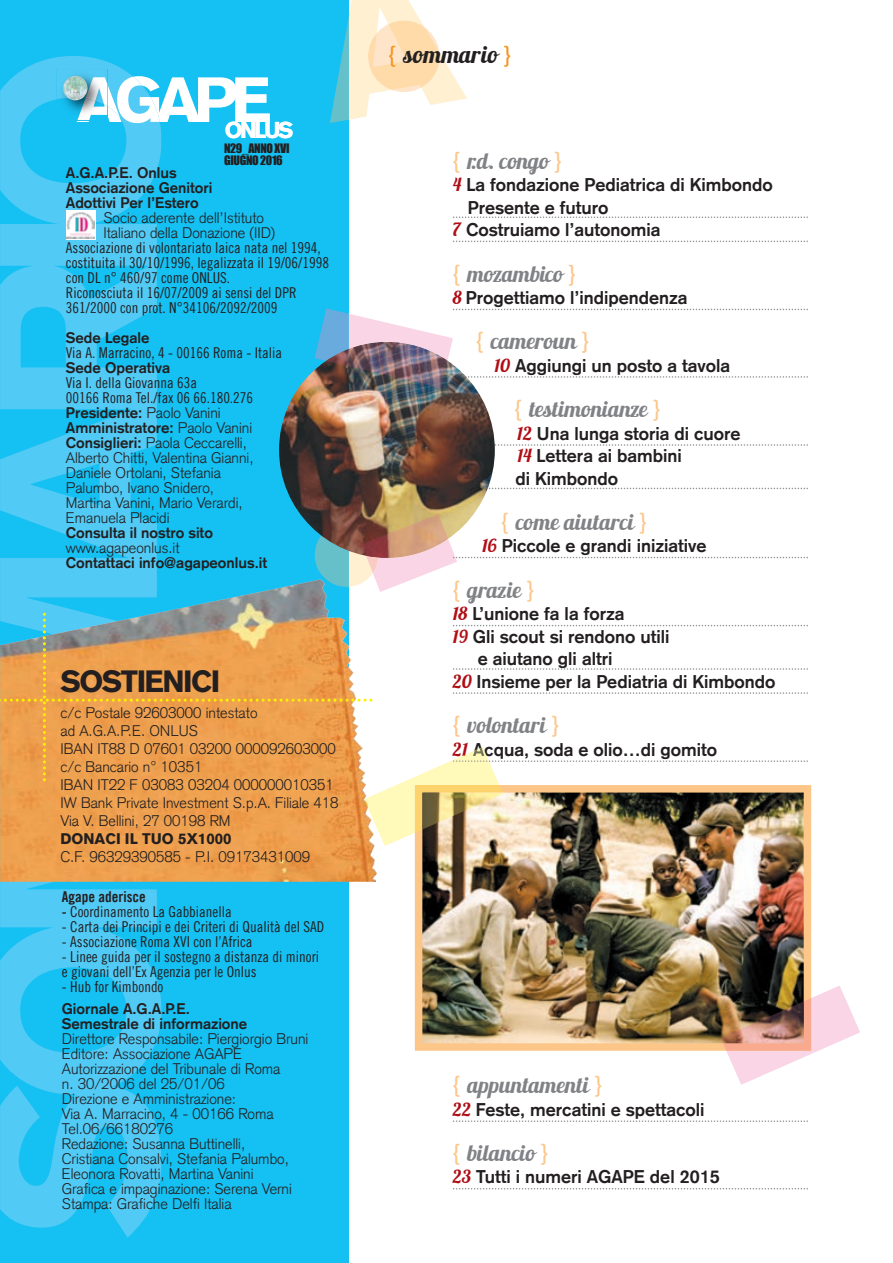
<style>
.page{position:relative;width:893px;height:1263px;background:#fff}
.page>*{position:absolute;margin:0;border:0;box-sizing:border-box;transform-origin:0 0}
.t1{font:900 62.7px "Akzidenz Grotesk";letter-spacing:-.11em;color:#fff}
.t2{font:900 30px "Akzidenz Grotesk";letter-spacing:-.05em;color:#231f20}
.t3{font:24px "Lobster 1.3";color:#231f20}
.t4{font:22.5px "Lobster 1.3";color:#808285}
.t5{font:900 22.35px "Akzidenz Grotesk";letter-spacing:-.11em;color:#fff}
.t6{font:700 18px/22.5px "Akzidenz Grotesk";color:#231f20}
.t7{font:300 15px/15px "Akzidenz Grotesk";color:#231f20}
.t8{font:15px/15px "Trade Gothic Cond Eighteen";color:#231f20}
.t9{font:700 15px/15px "Akzidenz Grotesk";color:#231f20}
.t10{font:900 15px "Akzidenz Grotesk";color:#231f20}
.t11{font:15px "Trade Gothic Bold Cond Twenty";color:#231f20}
.t12{font:12px/12px "Impact";letter-spacing:-.025em;color:#231f20}
.s1{font-weight:700}
.s2{font-family:"Trade Gothic Bold Cond Twenty"}
.s3{font-family:"Akzidenz Grotesk";color:#f7931d}
.s4{font-family:"Akzidenz Grotesk";font-size:24px;color:#fdc689}
.s5{font-family:"Lobster 1.3";font-weight:400;color:#b00d15}
</style>
<div class="page">
<div style="left:0;top:0;width:349px;height:1263px;background:#15c0f2"></div>
<svg style="left:0;top:56px;width:162px;height:1182px;fill:#51caf5"></svg>
<svg style="left:85px;top:77px;width:75px;height:46px"></svg>
<img style="left:22px;top:580px;width:295px;height:33px">
<svg style="left:66px;top:211px;width:30px;height:29px"></svg>
<img style="left:67px;top:212px;width:28px;height:26px">
<img style="left:56px;top:106px;width:21px;height:14px">
<img style="left:77px;top:106px;width:30px;height:14px">
<img style="left:56px;top:69px;width:51px;height:37px">
<img style="left:85px;top:77px;width:22px;height:29px">
<img style="left:63px;top:76px;width:25px;height:24px;border-radius:12px">
<svg style="left:330px;top:0;width:137px;height:123px"></svg>
<svg style="left:453px;top:216px;width:355px;height:2px"></svg>
<svg style="left:453px;top:241px;width:355px;height:1px"></svg>
<svg style="left:466px;top:376px;width:342px;height:2px"></svg>
<svg style="left:495px;top:444px;width:313px;height:2px"></svg>
<svg style="left:489px;top:488px;width:319px;height:1px"></svg>
<svg style="left:453px;top:1120px;width:355px;height:2px"></svg>
<svg style="left:453px;top:1188px;width:355px;height:1px"></svg>
<img style="left:415px;top:785px;width:396px;height:266px">
<svg style="left:0;top:613px;width:808px;height:233px"></svg>
<img style="left:422px;top:792px;width:81px;height:37px">
<svg style="left:723px;top:985px;width:137px;height:100px"></svg>
<img style="left:721px;top:1001px;width:83px;height:42px">
<img style="left:279px;top:342px;width:216px;height:216px;border-radius:108px">
<svg style="left:315px;top:308px;width:493px;height:53px"></svg>
<img style="left:326px;top:342px;width:122px;height:46px">
<svg style="left:314px;top:523px;width:494px;height:69px"></svg>
<img style="left:361px;top:514px;width:87px;height:44px">
<h1 class="t1" style="left:77px;top:62px;width:196px">AGAPE</h1>
<h3 class="t5" style="left:225px;top:117px;width:70px">ONLUS</h3>
<p class="t12" style="left:224px;top:142px;width:67px">N29_ANNO XVI<br>GIUGNO 2016</p>
<p class="t9" style="left:66px;top:165px;width:148px">A.G.A.P.E. Onlus<br>Associazione Genitori<br>Adottivi Per l’Estero</p>
<p class="t7" style="left:103px;top:210px;width:173px">Socio aderente dell’Istituto<br>Italiano della Donazione (IID)</p>
<p class="t8" style="left:66px;top:240px;width:265px">Associazione di volontariato laica nata nel 1994, costituita il 30/10/1996, legalizzata il 19/06/1998 con DL n° 460/97 come ONLUS.<br>Riconosciuta il 16/07/2009 ai sensi del DPR 361/2000 con prot. N°34106/2092/2009</p>
<p class="t9" style="left:66px;top:330px;width:85px">Sede Legale</p>
<p class="t8" style="left:66px;top:345px;width:218px">Via A. Marracino, 4 - 00166 Roma - Italia</p>
<p class="t9" style="left:66px;top:360px;width:106px">Sede Operativa</p>
<p class="t8" style="left:66px;top:375px;width:189px">Via I. della Giovanna 63a<br>00166 Roma Tel./fax 06 66.180.276</p>
<p class="t7" style="left:66px;top:405px;width:189px"><span class="s1">Presidente:</span> Paolo Vanini<br><span class="s1">Amministratore:</span> Paolo Vanini<br><span class="s1">Consiglieri:</span> Paola Ceccarelli,<br>Alberto Chitti, Valentina Gianni,<br>Daniele Ortolani, Stefania<br>Palumbo, Ivano Snidero,<br>Martina Vanini, Mario Verardi,<br>Emanuela Placidi</p>
<p class="t9" style="left:66px;top:525px;width:149px">Consulta il nostro sito</p>
<p class="t7" style="left:66px;top:540px;width:115px">www.agapeonlus.it</p>
<p class="t9" style="left:66px;top:555px;width:203px">Contattaci info@agapeonlus.it</p>
<h2 class="t2" style="left:60px;top:663px;width:161px">SOSTIENICI</h2>
<p class="t7" style="left:60px;top:704px;width:280px;line-height:18px">c/c Postale 92603000 intestato<br>ad A.G.A.P.E. ONLUS<br>IBAN IT88 D 07601 03200 000092603000 c/c Bancario n° 10351<br>IBAN IT22 F 03083 03204 000000010351<br>IW Bank Private Investment S.p.A. Filiale 418<br>Via V. Bellini, 27 00198 RM</p>
<p class="t10" style="left:60px;top:829px;width:172px">DONACI IL TUO 5X1000</p>
<p class="t7" style="left:60px;top:849px;width:251px">C.F. 96329390585 - P.I. 09173431009</p>
<p class="t11" style="left:62px;top:887px;width:86px">Agape aderisce</p>
<p class="t8" style="left:62px;top:904px;width:171px"><span class="s2">-</span> Coordinamento La Gabbianella</p>
<p class="t8" style="left:62px;top:919px;width:264px">- Carta dei Principi e dei Criteri di Qualità del SAD</p>
<p class="t8" style="left:62px;top:934px;width:192px">- Associazione Roma XVI con l’Africa</p>
<p class="t8" style="left:62px;top:949px;width:259px">- Linee guida per il sostegno a distanza di minori e giovani dell’Ex Agenzia per le Onlus</p>
<p class="t8" style="left:62px;top:979px;width:103px">- Hub for Kimbondo</p>
<p class="t9" style="left:62px;top:1001px;width:187px">Giornale A.G.A.P.E.<br>Semestrale di informazione</p>
<p class="t7" style="left:62px;top:1032px;width:248px">Direttore Responsabile: Piergiorgio Bruni<br>Editore: Associazione AGAPE<br>Autorizzazione del Tribunale di Roma<br>n. 30/2006 del 25/01/06<br>Direzione e Amministrazione:<br>Via A. Marracino, 4 - 00166 Roma<br>Tel.06/66180276<br>Redazione: Susanna Buttinelli,<br>Cristiana Consalvi, Stefania Palumbo,<br>Eleonora Rovatti, Martina Vanini<br>Grafica e impaginazione: Serena Verni<br>Stampa: Grafiche Delfi Italia</p>
<h3 class="t3" style="left:388px;top:39px;width:124px"><span class="s3">{</span> sommario <span class="s3">}</span></h3>
<h3 class="t4" style="left:453px;top:146px;width:111px"><span class="s4">{</span> r.d. congo <span class="s4">}</span></h3>
<p class="t6" style="left:453px;top:173px;width:322px"><span class="s5">4</span> La fondazione Pediatrica di Kimbondo</p>
<p class="t6" style="left:468px;top:196px;width:142px">Presente e futuro</p>
<p class="t6" style="left:453px;top:218px;width:209px"><span class="s5">7</span> Costruiamo l’autonomia</p>
<h3 class="t4" style="left:453px;top:259px;width:125px"><span class="s4">{</span> mozambico <span class="s4">}</span></h3>
<p class="t6" style="left:453px;top:286px;width:236px"><span class="s5">8</span> Progettiamo l’indipendenza</p>
<h3 class="t4" style="left:476px;top:327px;width:115px"><span class="s4">{</span> cameroun <span class="s4">}</span></h3>
<p class="t6" style="left:494px;top:354px;width:237px"><span class="s5">10</span> Aggiungi un posto a tavola</p>
<h3 class="t4" style="left:514px;top:395px;width:148px"><span class="s4">{</span> testimonianze <span class="s4">}</span></h3>
<p class="t6" style="left:515px;top:422px;width:227px"><span class="s5">12</span> Una lunga storia di cuore<br><span class="s5">14</span> Lettera ai bambini<br>di Kimbondo</p>
<h3 class="t4" style="left:501px;top:507px;width:147px"><span class="s4">{</span> come aiutarci <span class="s4">}</span></h3>
<p class="t6" style="left:482px;top:534px;width:226px"><span class="s5">16</span> Piccole e grandi iniziative</p>
<h3 class="t4" style="left:453px;top:575px;width:83px"><span class="s4">{</span> grazie <span class="s4">}</span></h3>
<p class="t6" style="left:453px;top:603px;width:173px"><span class="s5">18</span> L’unione fa la forza</p>
<p class="t6" style="left:453px;top:625px;width:218px"><span class="s5">19</span> Gli scout si rendono utili</p>
<p class="t6" style="left:478px;top:648px;width:136px">e aiutano gli altri</p>
<p class="t6" style="left:453px;top:670px;width:324px"><span class="s5">20</span> Insieme per la Pediatria di Kimbondo</p>
<h3 class="t4" style="left:453px;top:711px;width:108px"><span class="s4">{</span> volontari <span class="s4">}</span></h3>
<p class="t6" style="left:453px;top:738px;width:266px"><span class="s5">21</span> Acqua, soda e olio…di gomito</p>
<h3 class="t4" style="left:453px;top:1071px;width:151px"><span class="s4">{</span> appuntamenti <span class="s4">}</span></h3>
<p class="t6" style="left:453px;top:1098px;width:253px"><span class="s5">22</span> Feste, mercatini e spettacoli</p>
<h3 class="t4" style="left:453px;top:1138px;width:97px"><span class="s4">{</span> bilancio <span class="s4">}</span></h3>
<p class="t6" style="left:453px;top:1166px;width:268px"><span class="s5">23</span> Tutti i numeri AGAPE del 2015</p>
</div>
